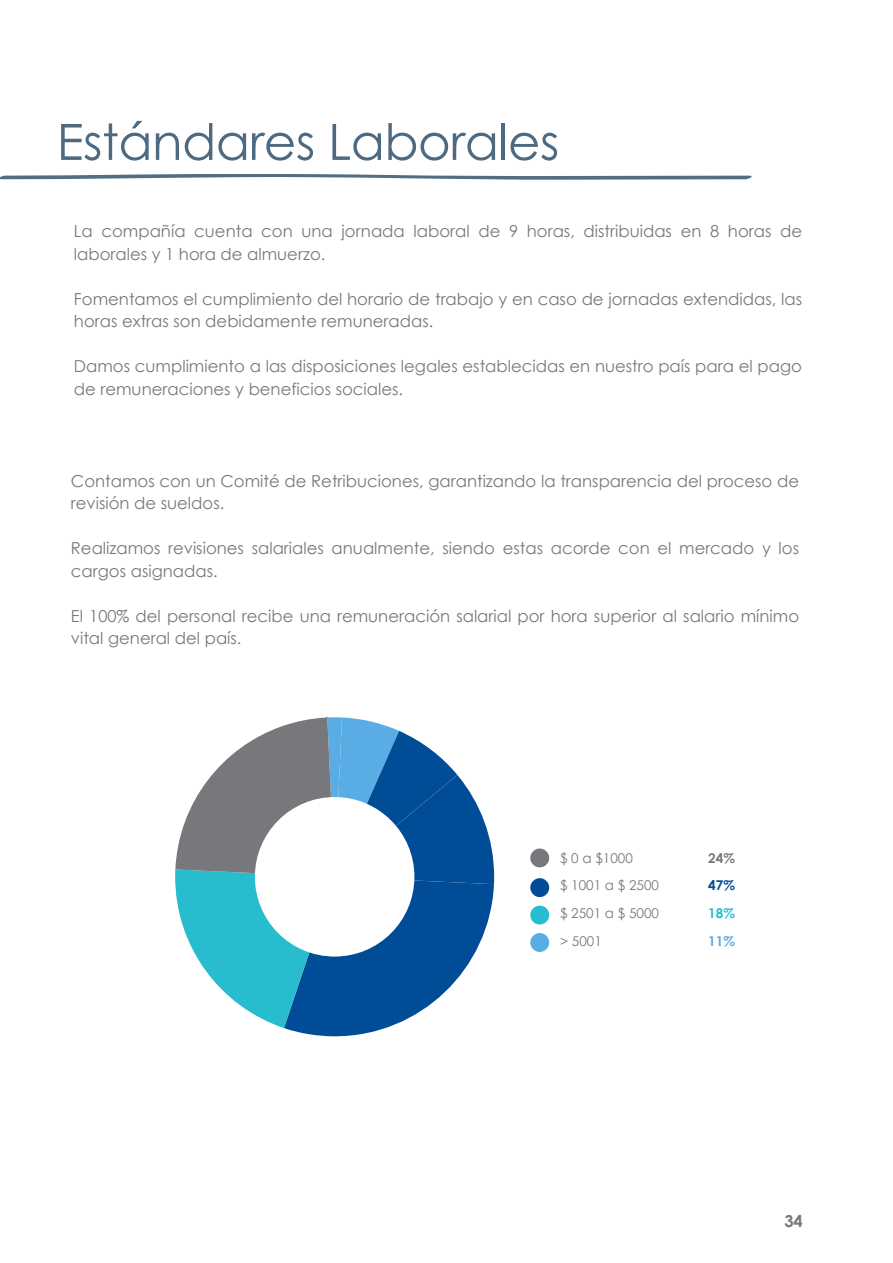
<style>
.page{position:relative;width:893px;height:1263px;background:#fff}
.page>*{position:absolute;margin:0;border:0;box-sizing:border-box;transform-origin:0 0}
.t1{font:49.95px "Century Gothic";letter-spacing:-.01em;color:#4d6a82}
.t2{font:16.5px/22.5px "Century Gothic";color:#76787b}
.t3{font:700 16.5px "Century Gothic";color:#76787b}
.t4{font:13.5px/27.8px "Century Gothic";color:#76787b}
.t5{font:700 13.5px "Century Gothic";color:#76787b}
.t6{font:700 13.5px "Century Gothic";color:#004c97}
.t7{font:700 13.5px "Century Gothic";color:#27bcce}
.t8{font:700 13.5px "Century Gothic";color:#5aace5}
</style>
<div class="page">
<svg style="left:0;top:174px;width:752px;height:6px"></svg>
<svg style="left:175px;top:716px;width:319px;height:320px"></svg>
<div style="left:255px;top:797px;width:159px;height:159px;background:#fff;border-radius:50%"></div>
<div style="left:530px;top:878px;width:19px;height:19px;background:#004c97;border-radius:50%"></div>
<div style="left:530px;top:848px;width:19px;height:19px;background:#76787b;border-radius:50%"></div>
<div style="left:530px;top:906px;width:19px;height:18px;background:#27bcce;border-radius:50%"></div>
<div style="left:530px;top:933px;width:19px;height:19px;background:#5aace5;border-radius:50%"></div>
<h1 class="t1" style="left:57px;top:111px;width:504px">Estándares Laborales</h1>
<p class="t2" style="left:74px;top:220px;width:730px">La compañía cuenta con una jornada laboral de 9 horas, distribuidas en 8 horas de laborales y 1 hora de almuerzo.</p>
<p class="t2" style="left:74px;top:287px;width:730px">Fomentamos el cumplimiento del horario de trabajo y en caso de jornadas extendidas, las horas extras son debidamente remuneradas.</p>
<p class="t2" style="left:74px;top:355px;width:730px">Damos cumplimiento a las disposiciones legales establecidas en nuestro país para el pago de remuneraciones y beneficios sociales.</p>
<p class="t2" style="left:71px;top:469px;width:730px">Contamos con un Comité de Retribuciones, garantizando la transparencia del proceso de revisión de sueldos.</p>
<p class="t2" style="left:71px;top:537px;width:730px">Realizamos revisiones salariales anualmente, siendo estas acorde con el mercado y los cargos asignadas.</p>
<p class="t2" style="left:71px;top:604px;width:730px">El 100% del personal recibe una remuneración salarial por hora superior al salario mínimo vital general del país.</p>
<p class="t4" style="left:560px;top:844px;width:100px">$ 0 a $1000<br>$ 1001 a $ 2500 $ 2501 a $ 5000 &gt; 5001</p>
<p class="t5" style="left:708px;top:847px;width:28px">24%</p>
<p class="t6" style="left:708px;top:875px;width:28px">47%</p>
<p class="t7" style="left:708px;top:903px;width:28px">18%</p>
<p class="t8" style="left:708px;top:931px;width:28px">11%</p>
<p class="t3" style="left:784px;top:1208px;width:20px">34</p>
</div>
